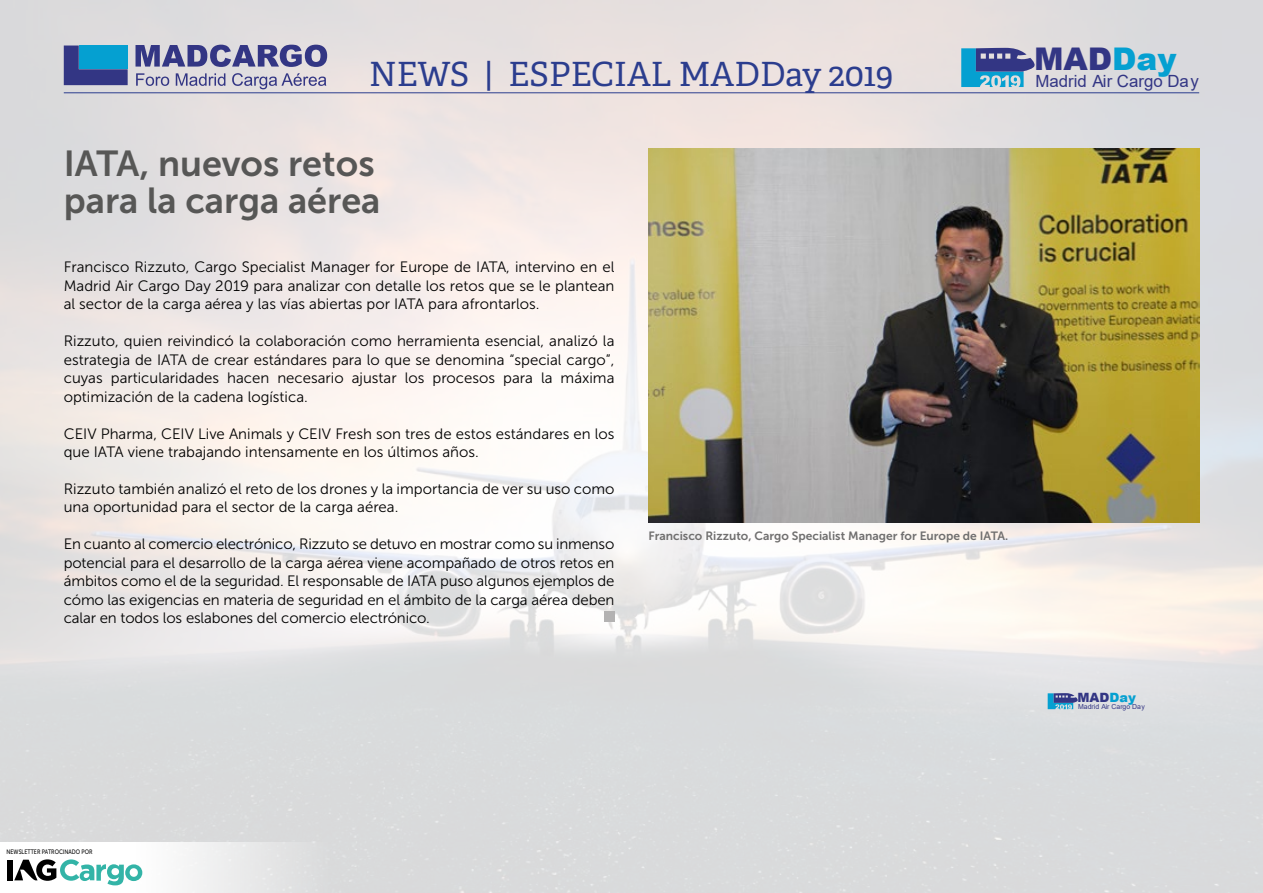
<style>
.page{position:relative;width:1263px;height:893px;background:#fff}
.page>*{position:absolute;margin:0;border:0;box-sizing:border-box;transform-origin:0 0}
.t1{font:36px/37.5px "Museo Sans 700";color:#575756}
.t2{font:33.3px "Adelle PE";color:#2b3d8e}
.t3{font:900 31.2px "Arial";color:#333684}
.t4{font:16.8px "Arial";color:#333684}
.t5{font:15px/18.5px "Museo Sans 300";color:#000;text-align:justify}
.t6{font:900 12.75px "Arial";color:#333684}
.t7{font:12px "Museo Sans 700";color:#706f6f}
.t8{font:6.9px "Arial";color:#333684}
.t9{font:6.45px "Museo Sans 500";color:#000;scale:.83 1}
.s1{color:#05a0d1}
</style>
<div class="page">
<img style="left:0;top:0;width:1263px;height:893px">
<hr style="left:64px;top:92px;width:1135px;height:1px;background:#2b3d8e">
<svg style="left:961px;top:48px;width:75px;height:39px;background:#548ab8"></svg>
<div style="left:0;top:842px;width:588px;height:51px;background:linear-gradient(to right,#fff,#cfd0d1)"></div>
<div style="left:7px;top:860px;width:6px;height:20px;background:#000"></div>
<svg style="left:14px;top:859px;width:128px;height:26px"></svg>
<svg style="left:136px;top:45px;width:191px;height:22px;background:#7879a8"></svg>
<svg style="left:136px;top:73px;width:33px;height:13px"></svg>
<svg style="left:176px;top:73px;width:49px;height:13px"></svg>
<svg style="left:232px;top:73px;width:94px;height:16px;background:#b8b5c8"></svg>
<svg style="left:64px;top:46px;width:64px;height:39px;background:#1f67a7"></svg>
<img style="left:648px;top:149px;width:551px;height:373px">
<div style="left:604px;top:611px;width:10px;height:11px;background:#b3b2b2"></div>
<svg style="left:1048px;top:693px;width:30px;height:16px"></svg>
<h2 class="t2" style="left:369px;top:50px;width:526px">NEWS | ESPECIAL MADDay 2019</h2>
<h1 class="t1" style="left:64px;top:145px;width:318px">IATA, nuevos retos para la carga aérea</h1>
<p class="t5" style="left:64px;top:258px;width:552px">Francisco Rizzuto, Cargo Specialist Manager for Europe de IATA, intervino en el Madrid Air Cargo Day 2019 para analizar con detalle los retos que se le plantean al sector de la carga aérea y las vías abiertas por IATA para afrontarlos.</p>
<p class="t5" style="left:64px;top:332px;width:552px">Rizzuto, quien reivindicó la colaboración como herramienta esencial, analizó la estrategia de IATA de crear estándares para lo que se denomina “special cargo”, cuyas particularidades hacen necesario ajustar los procesos para la máxima optimización de la cadena logística.</p>
<p class="t5" style="left:64px;top:424px;width:552px">CEIV Pharma, CEIV Live Animals y CEIV Fresh son tres de estos estándares en los que IATA viene trabajando intensamente en los últimos años.</p>
<p class="t5" style="left:64px;top:480px;width:552px">Rizzuto también analizó el reto de los drones y la importancia de ver su uso como una oportunidad para el sector de la carga aérea.</p>
<p class="t5" style="left:64px;top:535px;width:552px">En cuanto al comercio electrónico, Rizzuto se detuvo en mostrar como su inmenso potencial para el desarrollo de la carga aérea viene acompañado de otros retos en ámbitos como el de la seguridad. El responsable de IATA puso algunos ejemplos de cómo las exigencias en materia de seguridad en el ámbito de la carga aérea deben calar en todos los eslabones del comercio electrónico.</p>
<p class="t7" style="left:648px;top:529px;width:361px">Francisco Rizzuto, Cargo Specialist Manager for Europe de IATA.</p>
<h3 class="t3" style="left:1034px;top:37px;width:144px">MAD<span class="s1">Day</span></h3>
<p class="t4" style="left:1035px;top:70px;width:165px">Madrid Air Cargo Day</p>
<p class="t6" style="left:1077px;top:688px;width:60px">MAD<span class="s1">Day</span></p>
<p class="t8" style="left:1078px;top:702px;width:69px">Madrid Air Cargo Day</p>
<p class="t9" style="left:7px;top:848px;width:105px">NEWSLETTER PATROCINADO POR</p>
</div>
